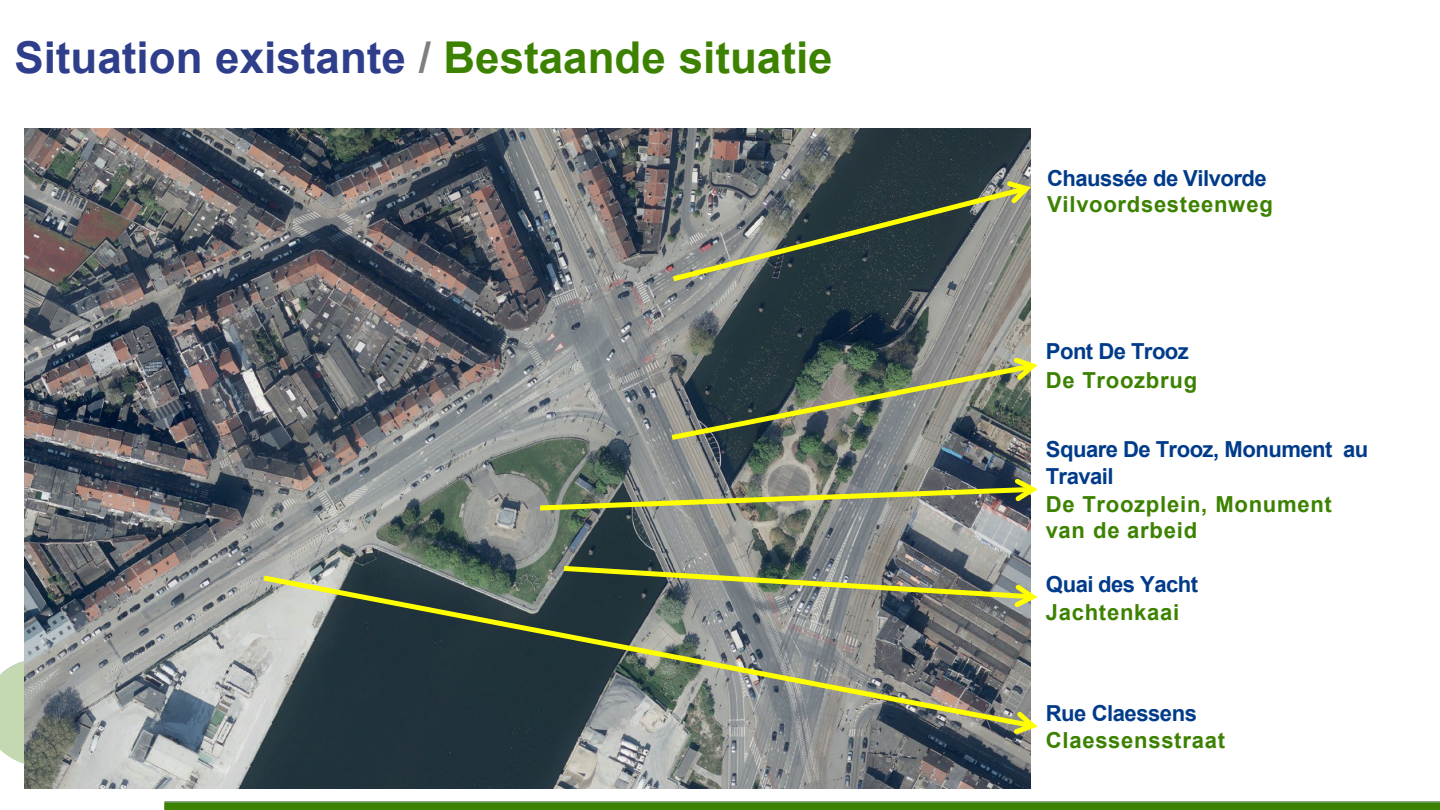
<style>
.page{position:relative;width:1440px;height:810px;background:#fff}
.page>*{position:absolute;margin:0;border:0;box-sizing:border-box;transform-origin:0 0}
.t1{font:700 44px "Arial";color:#2f3e8b}
.t2{font:700 22px/26.4px "Arial";letter-spacing:.03em;color:#3c8200}
.t3{font:700 22px/26.4px "Arial";letter-spacing:-.025em;color:#003b8a}
.s1{color:#7f7f7f}
.s2{color:#3c8200}
.s3{color:#003b8a}
</style>
<div class="page">
<img style="left:0;top:128px;width:1440px;height:682px">
<div style="left:1353px;top:751px;width:52px;height:46px;background:#fff"></div>
<img style="left:24px;top:129px;width:1007px;height:660px">
<svg style="left:258px;top:572px;width:781px;height:160px"></svg>
<svg style="left:1010px;top:707px;width:33px;height:31px"></svg>
<svg style="left:666px;top:354px;width:377px;height:89px"></svg>
<img style="left:535px;top:474px;width:508px;height:39px">
<svg style="left:667px;top:178px;width:369px;height:107px"></svg>
<div style="left:1354px;top:751px;width:52px;height:40px;background:#fff"></div>
<img style="left:559px;top:563px;width:484px;height:48px">
<h1 class="t1" style="left:14px;top:26px;width:820px">Situation existante <span class="s1">/</span> <span class="s2">Bestaande situatie</span></h1>
<p class="t3" style="left:1047px;top:165px;width:221px">Chaussée de Vilvorde</p>
<p class="t2" style="left:1047px;top:192px;width:227px">Vilvoordsesteenweg</p>
<p class="t3" style="left:1046px;top:339px;width:145px">Pont De Trooz</p>
<p class="t2" style="left:1046px;top:367px;width:153px">De Troozbrug</p>
<p class="t3" style="left:1046px;top:437px;width:324px">Square De Trooz, Monument au<br>Travail</p>
<p class="t2" style="left:1046px;top:491px;width:288px">De Troozplein, Monument van de arbeid</p>
<p class="t3" style="left:1046px;top:571px;width:154px">Quai des Yacht</p>
<p class="t2" style="left:1046px;top:599px;width:135px">Jachtenkaai</p>
<p class="t2" style="left:1046px;top:701px;width:181px"><span class="s3">Rue Claessens<br></span>Claessensstraat</p>
</div>
